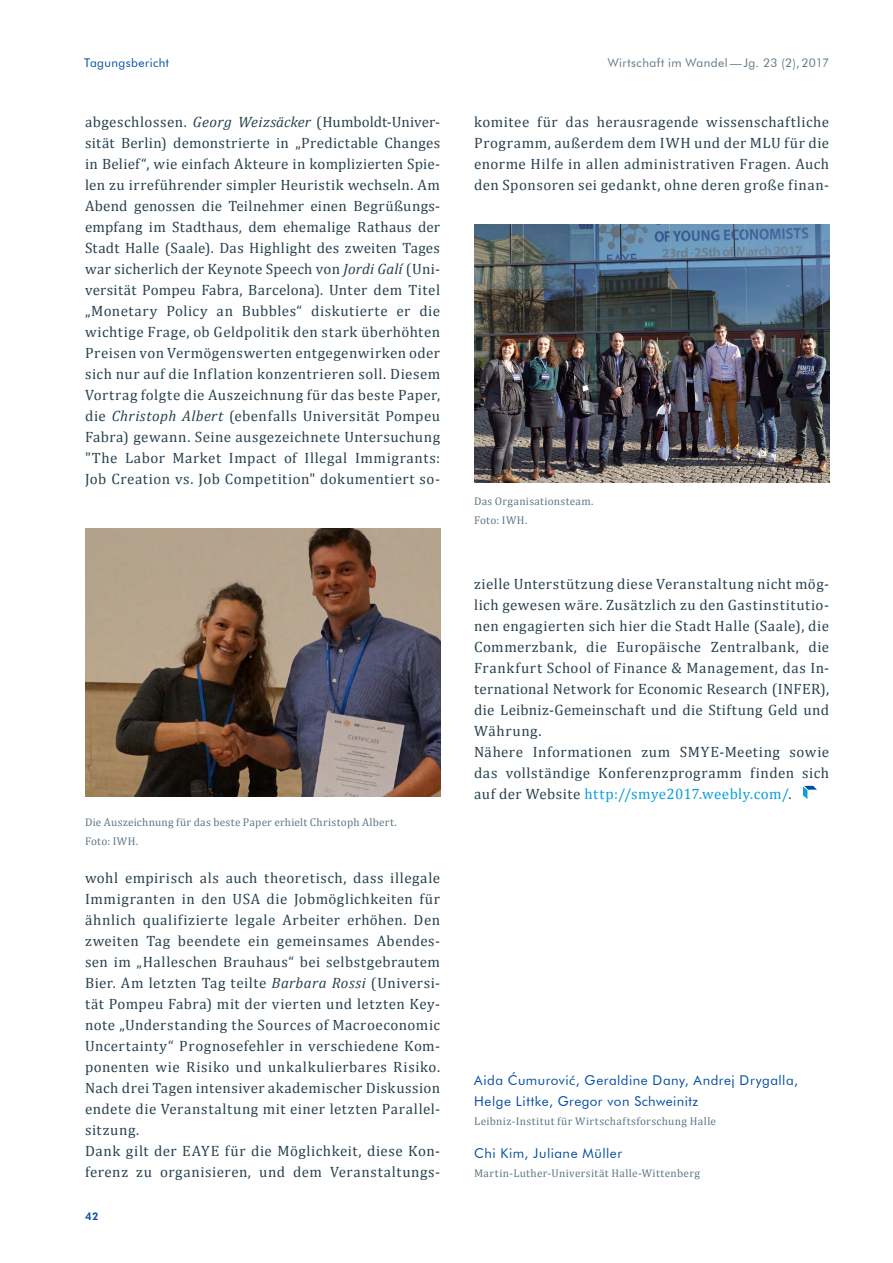
<style>
.page{position:relative;width:893px;height:1263px;background:#fff}
.page>*{position:absolute;margin:0;border:0;box-sizing:border-box;transform-origin:0 0}
.Fließtext{font:15px/21px "Cambria";letter-spacing:.03em;color:#29424e;text-align:justify}
.Name___Kontaktdaten{font:13.5px/21px "Futura BT";letter-spacing:.035em;color:#034ea2}
.Subline_Autor_blauer{font:13.5px "Futura BT";letter-spacing:.035em;color:#034ea2}
.t1{font:12px "Futura BT";letter-spacing:.035em;color:#5f7784}
.t2{font:12px "Futura BT";letter-spacing:.035em;color:#034ea2}
.Quelle{font:11.25px "Cambria";letter-spacing:.025em;color:#5f7784}
.Position___Schwerpun{font:11.25px "Cambria";letter-spacing:.035em;color:#5f7784}
.Subline_Autor_blauer-2{font:11.25px "Cambria";letter-spacing:.03em;color:#5f7784}
.t3{font:800 10.5px "Futura BT";color:#034ea2}
.s1{font-style:italic}
.s2{color:#0c9eda}
</style>
<div class="page">
<svg style="left:803px;top:786px;width:14px;height:13px"></svg>
<img style="left:85px;top:528px;width:355px;height:268px">
<img style="left:474px;top:224px;width:355px;height:258px">
<p class="t2" style="left:84px;top:55px;width:86px">Tagungsbericht</p>
<p class="Fließtext" style="left:85px;top:111px;width:357px">abgeschlossen. <span class="s1">Georg Weizsäcker</span> (Humboldt-Univer&shy;sität Berlin) demonstrierte in „Predictable Changes in Belief“, wie einfach Akteure in komplizierten Spie&shy;len zu irreführender simpler Heuristik wechseln. Am Abend genossen die Teilnehmer einen Begrüßungs&shy;empfang im Stadthaus, dem ehemalige Rathaus der Stadt Halle (Saale). Das Highlight des zweiten Tages war sicherlich der Keynote Speech von <span class="s1">Jordi Galí</span> (Uni&shy;versität Pompeu Fabra, Barcelona). Unter dem Titel „Monetary Policy an Bubbles“ diskutierte er die wichtige Frage, ob Geldpolitik den stark überhöhten Preisen von Vermögenswerten entgegenwirken oder sich nur auf die Inflation konzentrieren soll. Diesem Vortrag folgte die Auszeichnung für das beste Paper, die <span class="s1">Christoph Albert</span> (ebenfalls Universität Pompeu Fabra) gewann. Seine ausgezeichnete Untersuchung "The Labor Market Impact of Illegal Immigrants:<br>Job Creation vs. Job Competition" dokumentiert so-</p>
<p class="Quelle" style="left:85px;top:816px;width:313px">Die Auszeichnung für das beste Paper erhielt Christoph Albert.</p>
<p class="Quelle" style="left:85px;top:835px;width:55px">Foto: IWH.</p>
<p class="Fließtext" style="left:85px;top:867px;width:357px">wohl empirisch als auch theoretisch, dass illegale Immigranten in den USA die Jobmöglichkeiten für ähnlich qualifizierte legale Arbeiter erhöhen. Den zweiten Tag beendete ein gemeinsames Abendes&shy;sen im „Halleschen Brauhaus“ bei selbstgebrautem Bier. Am letzten Tag teilte <span class="s1">Barbara Rossi</span> (Universi&shy;tät Pompeu Fabra) mit der vierten und letzten Key&shy;note „Understanding the Sources of Macroeconomic Uncertainty“ Prognosefehler in verschiedene Kom&shy;ponenten wie Risiko und unkalkulierbares Risiko.<br>Nach drei Tagen intensiver akademischer Diskussion endete die Veranstaltung mit einer letzten Parallel&shy;sitzung.</p>
<p class="Fließtext" style="left:85px;top:1140px;width:357px">Dank gilt der EAYE für die Möglichkeit, diese Kon&shy;ferenz zu organisieren, und dem Veranstaltungs-</p>
<p class="t3" style="left:85px;top:1210px;width:15px">42</p>
<p class="t1" style="left:608px;top:55px;width:223px">Wirtschaft im Wandel—Jg. 23 (2), 2017</p>
<p class="Fließtext" style="left:474px;top:111px;width:357px">komitee für das herausragende wissenschaftliche Programm, außerdem dem IWH und der MLU für die enorme Hilfe in allen administrativen Fragen. Auch den Sponsoren sei gedankt, ohne deren große finan-</p>
<p class="Quelle" style="left:474px;top:495px;width:121px">Das Organisationsteam.</p>
<p class="Quelle" style="left:474px;top:514px;width:55px">Foto: IWH.</p>
<p class="Fließtext" style="left:474px;top:573px;width:357px">zielle Unterstützung diese Veranstaltung nicht mög&shy;lich gewesen wäre. Zusätzlich zu den Gastinstitutio&shy;nen engagierten sich hier die Stadt Halle (Saale), die Commerzbank, die Europäische Zentralbank, die Frankfurt School of Finance &amp; Management, das In&shy;ternational Network for Economic Research (INFER), die Leibniz-Gemeinschaft und die Stiftung Geld und Währung.</p>
<p class="Fließtext" style="left:474px;top:741px;width:357px">Nähere Informationen zum SMYE-Meeting sowie das vollständige Konferenzprogramm finden sich auf der Website <span class="s2">http://smye2017.weebly.com/</span>.</p>
<p class="Name___Kontaktdaten" style="left:474px;top:1069px;width:325px">Aida Ćumurović, Geraldine Dany, Andrej Drygalla,<br>Helge Littke, Gregor von Schweinitz</p>
<p class="Position___Schwerpun" style="left:474px;top:1115px;width:243px">Leibniz-Institut für Wirtschaftsforschung Halle</p>
<p class="Subline_Autor_blauer" style="left:474px;top:1145px;width:149px">Chi Kim, Juliane Müller</p>
<p class="Subline_Autor_blauer-2" style="left:474px;top:1167px;width:227px">Martin-Luther-Universität Halle-Wittenberg</p>
</div>
